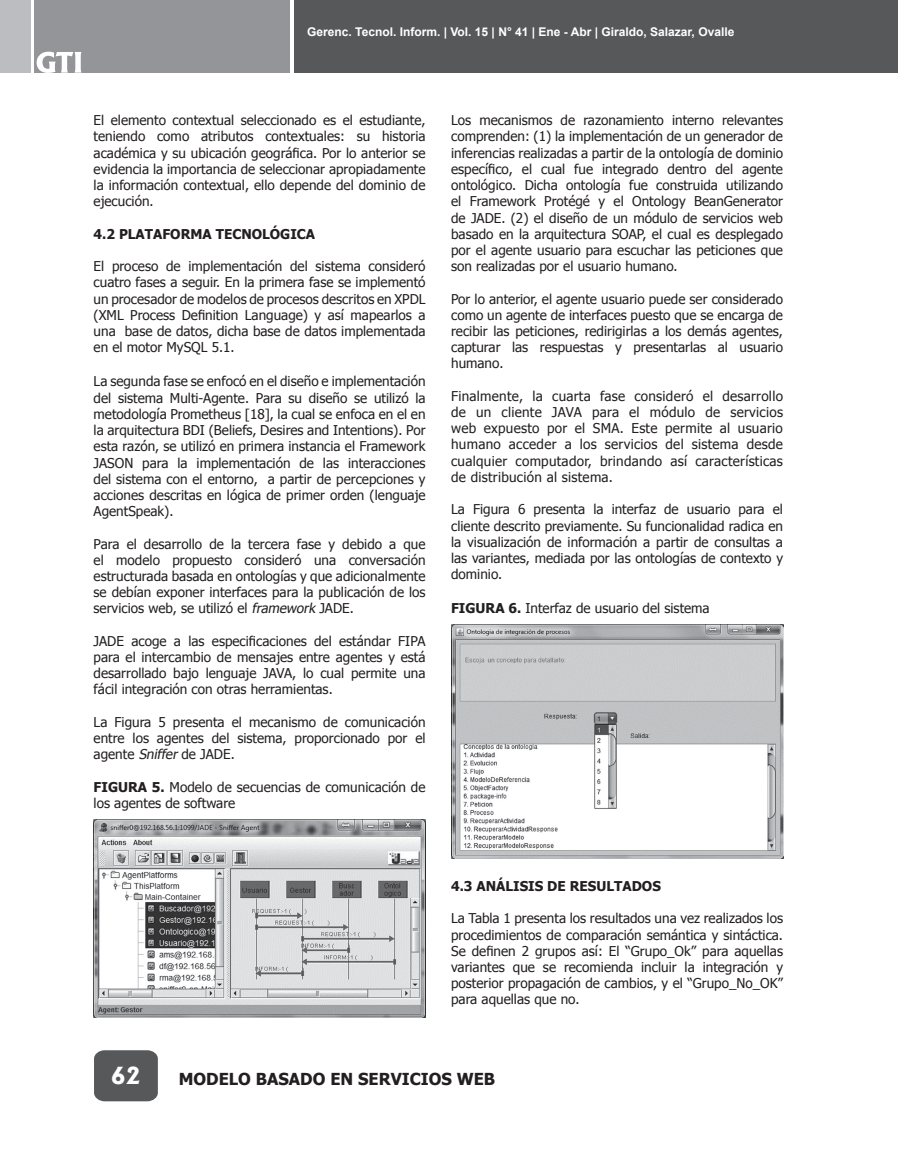
<style>
.page{position:relative;width:898px;height:1166px;background:#fff}
.page>*{position:absolute;margin:0;border:0;box-sizing:border-box;transform-origin:0 0}
.t1{font:800 22.5px "Albertus";color:#fff}
.t2{font:700 16.5px "Tahoma";color:#231f20}
.t3{font:13.5px/16.2px "Tahoma";color:#231f20;text-align:justify}
.t4{font:700 13.5px "Tahoma";color:#231f20}
.t5{font:700 12px "Arial";color:#fff}
.s1{font-style:italic}
.s2{font-weight:700}
</style>
<div class="page">
<div style="left:890px;top:0;width:7px;height:73px;background:#57585a"></div>
<div style="left:293px;top:0;width:596px;height:73px;background:#57585a"></div>
<div style="left:34px;top:0;width:255px;height:73px;background:#939598"></div>
<div style="left:0;top:0;width:30px;height:73px;background:#bcbdc0"></div>
<div style="left:94px;top:1050px;width:64px;height:50px;background:#57585a"></div>
<svg style="left:37px;top:52px;width:44px;height:21px"></svg>
<img style="left:94px;top:819px;width:331px;height:197px">
<img style="left:451px;top:624px;width:331px;height:234px">
<p class="t5" style="left:307px;top:24px;width:428px">Gerenc. Tecnol. Inform. | Vol. 15 | N° 41 | Ene - Abr | Giraldo, Salazar, Ovalle</p>
<p class="t3" style="left:94px;top:112px;width:333px">El elemento contextual seleccionado es el estudiante, teniendo como atributos contextuales: su historia académica y su ubicación geográfica. Por lo anterior se evidencia la importancia de seleccionar apropiadamente la información contextual, ello depende del dominio de ejecución.</p>
<p class="t4" style="left:94px;top:224px;width:223px">4.2 PLATAFORMA TECNOLÓGICA</p>
<p class="t3" style="left:94px;top:257px;width:333px">El proceso de implementación del sistema consideró cuatro fases a seguir. En la primera fase se implementó un procesador de modelos de procesos descritos en XPDL (XML Process Definition Language) y así mapearlos a una base de datos, dicha base de datos implementada en el motor MySQL 5.1.</p>
<p class="t3" style="left:94px;top:373px;width:333px">La segunda fase se enfocó en el diseño e implementación del sistema Multi-Agente. Para su diseño se utilizó la metodología Prometheus [18], la cual se enfoca en el en la arquitectura BDI (Beliefs, Desires and Intentions). Por esta razón, se utilizó en primera instancia el Framework JASON para la implementación de las interacciones del sistema con el entorno, a partir de percepciones y acciones descritas en lógica de primer orden (lenguaje AgentSpeak).</p>
<p class="t3" style="left:94px;top:535px;width:333px">Para el desarrollo de la tercera fase y debido a que el modelo propuesto consideró una conversación estructurada basada en ontologías y que adicionalmente se debían exponer interfaces para la publicación de los servicios web, se utilizó el <span class="s1">framework</span> JADE.</p>
<p class="t3" style="left:94px;top:632px;width:333px">JADE acoge a las especificaciones del estándar FIPA para el intercambio de mensajes entre agentes y está desarrollado bajo lenguaje JAVA, lo cual permite una fácil integración con otras herramientas.</p>
<p class="t3" style="left:94px;top:713px;width:333px">La Figura 5 presenta el mecanismo de comunicación entre los agentes del sistema, proporcionado por el agente <span class="s1">Sniffer</span> de JADE.</p>
<p class="t3" style="left:94px;top:778px;width:333px"><span class="s2">FIGURA 5.</span> Modelo de secuencias de comunicación de los agentes de software</p>
<p class="t3" style="left:451px;top:112px;width:333px">Los mecanismos de razonamiento interno relevantes comprenden: (1) la implementación de un generador de inferencias realizadas a partir de la ontología de dominio específico, el cual fue integrado dentro del agente ontológico. Dicha ontología fue construida utilizando el Framework Protégé y el Ontology BeanGenerator de JADE. (2) el diseño de un módulo de servicios web basado en la arquitectura SOAP, el cual es desplegado por el agente usuario para escuchar las peticiones que son realizadas por el usuario humano.</p>
<p class="t3" style="left:451px;top:290px;width:333px">Por lo anterior, el agente usuario puede ser considerado como un agente de interfaces puesto que se encarga de recibir las peticiones, redirigirlas a los demás agentes, capturar las respuestas y presentarlas al usuario humano.</p>
<p class="t3" style="left:451px;top:387px;width:333px">Finalmente, la cuarta fase consideró el desarrollo de un cliente JAVA para el módulo de servicios web expuesto por el SMA. Este permite al usuario humano acceder a los servicios del sistema desde cualquier computador, brindando así características de distribución al sistema.</p>
<p class="t3" style="left:451px;top:500px;width:333px">La Figura 6 presenta la interfaz de usuario para el cliente descrito previamente. Su funcionalidad radica en la visualización de información a partir de consultas a las variantes, mediada por las ontologías de contexto y dominio.</p>
<p class="t3" style="left:451px;top:599px;width:260px"><span class="s2">FIGURA 6.</span> Interfaz de usuario del sistema</p>
<p class="t4" style="left:451px;top:876px;width:211px">4.3 ANÁLISIS DE RESULTADOS</p>
<p class="t3" style="left:451px;top:909px;width:333px">La Tabla 1 presenta los resultados una vez realizados los procedimientos de comparación semántica y sintáctica.<br>Se definen 2 grupos así: El “Grupo_Ok” para aquellas variantes que se recomienda incluir la integración y posterior propagación de cambios, y el “Grupo_No_OK” para aquellas que no.</p>
<h1 class="t1" style="left:111px;top:1061px;width:31px">62</h1>
<p class="t2" style="left:179px;top:1067px;width:318px">MODELO BASADO EN SERVICIOS WEB</p>
</div>
